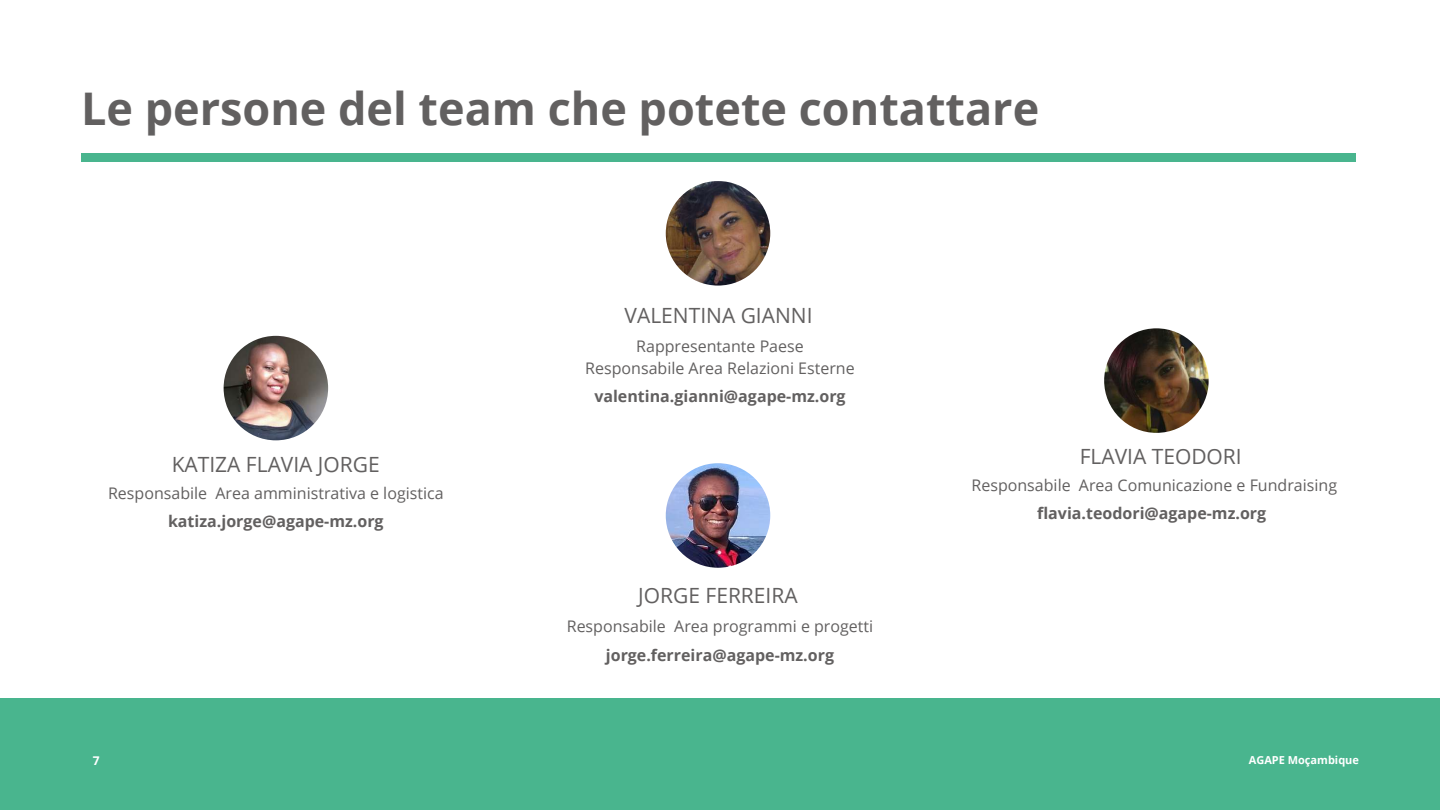
<style>
.page{position:relative;width:1440px;height:810px;background:#fff}
.page>*{position:absolute;margin:0;border:0;box-sizing:border-box;transform-origin:0 0}
.t1{font:700 45px "Open Sans";color:#626060}
.t2{font:21px "Open Sans";color:#626060}
.t3{font:16px/21.9px "Open Sans";color:#626060;text-align:center}
.t4{font:700 16px "Open Sans";color:#626060}
.t5{font:700 12px "Open Sans";color:#fff}
.t6{font:700 11px "Open Sans";color:#fff}
</style>
<div class="page">
<div style="left:0;top:698px;width:1440px;height:112px;background:#49b58e"></div>
<div style="left:81px;top:153px;width:1275px;height:9px;background:#49b58e"></div>
<img style="left:224px;top:336px;width:104px;height:104px;border-radius:50%">
<img style="left:666px;top:463px;width:104px;height:105px;border-radius:50%">
<img style="left:666px;top:181px;width:104px;height:105px;border-radius:50%">
<img style="left:1104px;top:328px;width:105px;height:105px;border-radius:50%">
<h1 class="t1" style="left:81px;top:77px;width:960px">Le persone del team che potete contattare</h1>
<h2 class="t2" style="left:172px;top:449px;width:210px">KATIZA FLAVIA JORGE</h2>
<p class="t3" style="left:108px;top:482px;width:337px">Responsabile Area amministrativa e logistica</p>
<p class="t4" style="left:168px;top:510px;width:217px">katiza.jorge@agape-mz.org</p>
<h2 class="t2" style="left:625px;top:300px;width:189px">VALENTINA GIANNI</h2>
<p class="t3" style="left:585px;top:335px;width:271px">Rappresentante Paese<br>Responsabile Area Relazioni Esterne</p>
<p class="t4" style="left:594px;top:385px;width:253px">valentina.gianni@agape-mz.org</p>
<h2 class="t2" style="left:638px;top:580px;width:161px">JORGE FERREIRA</h2>
<p class="t3" style="left:567px;top:615px;width:308px">Responsabile Area programmi e progetti</p>
<p class="t4" style="left:606px;top:644px;width:230px">jorge.ferreira@agape-mz.org</p>
<h2 class="t2" style="left:1080px;top:442px;width:164px">FLAVIA TEODORI</h2>
<p class="t3" style="left:972px;top:474px;width:367px">Responsabile Area Comunicazione e Fundraising</p>
<p class="t4" style="left:1037px;top:502px;width:231px">flavia.teodori@agape-mz.org</p>
<p class="t5" style="left:93px;top:753px;width:8px">7</p>
<p class="t6" style="left:1249px;top:753px;width:112px">AGAPE Moçambique</p>
</div>
